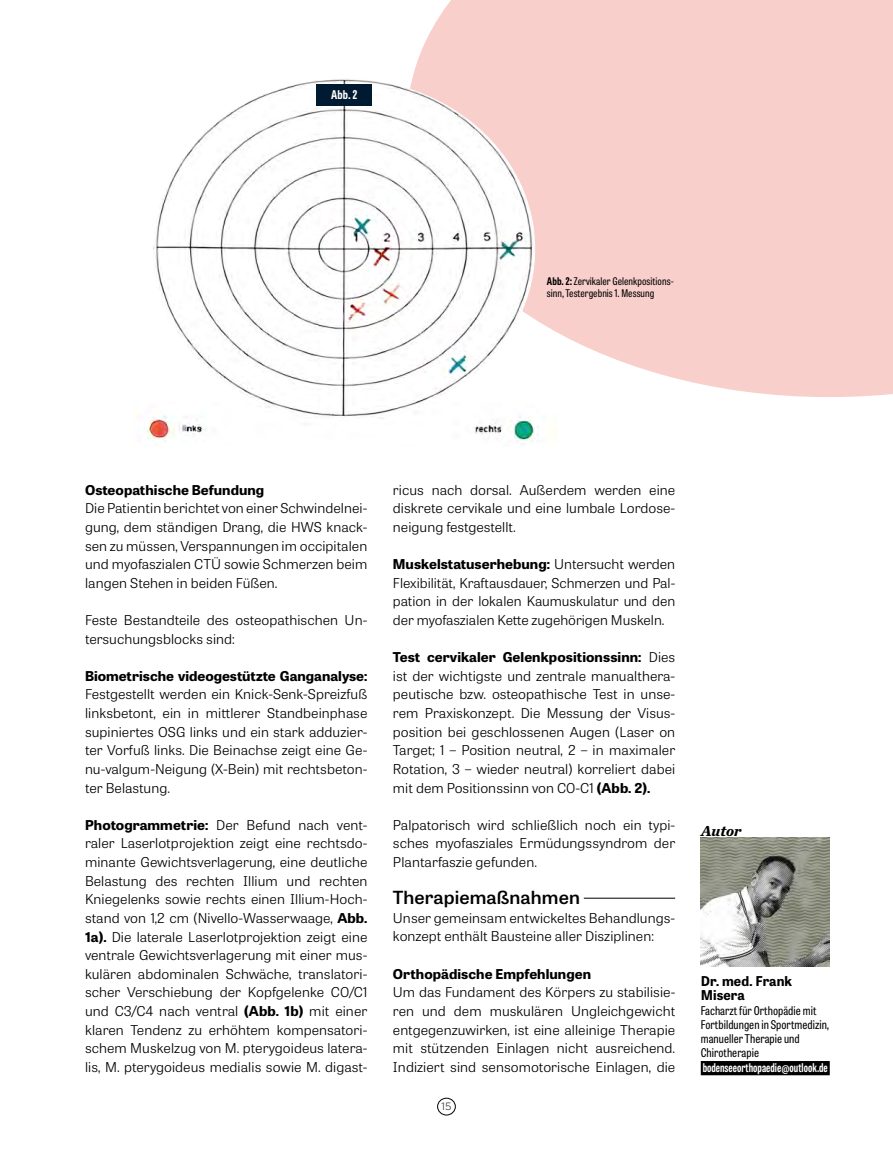
<style>
.page{position:relative;width:893px;height:1149px;background:#fff}
.page>*{position:absolute;margin:0;border:0;box-sizing:border-box;transform-origin:0 0}
.t1{font:600 18px "Tablet Gothic Wide";letter-spacing:.005em;color:#000}
.t2{font:italic 700 15px "Chronicle Text G1";color:#000}
.t3{font:300 13.5px/18.6px "Tablet Gothic Wide";letter-spacing:.005em;color:#000;text-align:justify}
.t4{font:700 13.5px "Tablet Gothic Wide";color:#000}
.t5{font:700 13.5px/14.2px "Tablet Gothic";letter-spacing:.005em;color:#000}
.t6{font:12px/14.2px "Tablet Gothic Condensed";letter-spacing:.005em;color:#000}
.t7{font:700 12px "Tablet Gothic Compressed";letter-spacing:.005em;color:#fff}
.t8{font:700 12px "Tablet Gothic Condensed";color:#fff}
.t9{font:10.5px/12px "Tablet Gothic Condensed";letter-spacing:.005em;color:#000}
.t10{font:300 10.5px "Gotham";color:#000}
.s1{font-weight:700}
</style>
<div class="page">
<div style="left:437px;top:1097px;width:19px;height:17px;border:1px solid #000;border-radius:50%"></div>
<div style="left:412px;top:0;width:481px;height:397px;background:#f9cfcb"></div>
<hr style="left:584px;top:897px;width:91px;height:1px;background:#000">
<div style="left:701px;top:1060px;width:129px;height:14px;background:#000"></div>
<img style="left:701px;top:837px;width:128px;height:129px">
<img style="left:134px;top:410px;width:404px;height:36px">
<img style="left:152px;top:78px;width:383px;height:342px">
<div style="left:317px;top:84px;width:55px;height:22px;background:#001a31"></div>
<p class="t8" style="left:331px;top:87px;width:28px">Abb. 2</p>
<p class="t9" style="left:547px;top:275px;width:128px"><span class="s1">Abb. 2:</span> Zervikaler Gelenkpositions&shy;sinn, Testergebnis 1. Messung</p>
<p class="t4" style="left:85px;top:479px;width:181px">Osteopathische Befundung</p>
<p class="t3" style="left:85px;top:498px;width:284px">Die Patientin berichtet von einer Schwindelnei&shy;gung, dem ständigen Drang, die HWS knack&shy;sen zu müssen, Verspannungen im occipitalen und myofaszialen CTÜ sowie Schmerzen beim langen Stehen in beiden Füßen.</p>
<p class="t3" style="left:85px;top:610px;width:284px">Feste Bestandteile des osteopathischen Un&shy;tersuchungsblocks sind:</p>
<p class="t4" style="left:85px;top:665px;width:284px">Biometrische videogestützte Ganganalyse:</p>
<p class="t3" style="left:85px;top:684px;width:284px">Festgestellt werden ein Knick-Senk-Spreizfuß linksbetont, ein in mittlerer Standbeinphase supiniertes OSG links und ein stark adduzier&shy;ter Vorfuß links. Die Beinachse zeigt eine Ge&shy;nu-valgum-Neigung (X-Bein) mit rechtsbeton&shy;ter Belastung.</p>
<p class="t3" style="left:85px;top:814px;width:284px"><span class="s1">Photogrammetrie:</span> Der Befund nach vent&shy;raler Laserlotprojektion zeigt eine rechtsdo&shy;minante Gewichtsverlagerung, eine deutliche Belastung des rechten Illium und rechten Kniegelenks sowie rechts einen Illium-Hoch&shy;stand von 1,2 cm (Nivello-Wasserwaage, <span class="s1">Abb.<br>1a).</span> Die laterale Laserlotprojektion zeigt eine ventrale Gewichtsverlagerung mit einer mus&shy;kulären abdominalen Schwäche, translatori&shy;scher Verschiebung der Kopfgelenke C0/C1 und C3/C4 nach ventral <span class="s1">(Abb. 1b)</span> mit einer klaren Tendenz zu erhöhtem kompensatori&shy;schem Muskelzug von M. pterygoideus latera&shy;lis, M. pterygoideus medialis sowie M. digast-</p>
<p class="t3" style="left:393px;top:480px;width:284px">ricus nach dorsal. Außerdem werden eine diskrete cervikale und eine lumbale Lordose&shy;neigung festgestellt.</p>
<p class="t3" style="left:393px;top:554px;width:284px"><span class="s1">Muskelstatuserhebung:</span> Untersucht werden Flexibilität, Kraftausdauer, Schmerzen und Pal&shy;pation in der lokalen Kaumuskulatur und den der myofaszialen Kette zugehörigen Muskeln.</p>
<p class="t3" style="left:393px;top:647px;width:284px"><span class="s1">Test cervikaler Gelenkpositionssinn:</span> Dies ist der wichtigste und zentrale manualthera&shy;peutische bzw. osteopathische Test in unse&shy;rem Praxiskonzept. Die Messung der Visus&shy;position bei geschlossenen Augen (Laser on Target; 1 – Position neutral, 2 – in maximaler Rotation, 3 – wieder neutral) korreliert dabei mit dem Positionssinn von C0-C1 <span class="s1">(Abb. 2).</span></p>
<p class="t3" style="left:393px;top:814px;width:284px">Palpatorisch wird schließlich noch ein typi&shy;sches myofasziales Ermüdungssyndrom der Plantarfaszie gefunden.</p>
<h1 class="t1" style="left:393px;top:884px;width:189px">Therapiemaßnahmen</h1>
<p class="t3" style="left:393px;top:907px;width:284px">Unser gemeinsam entwickeltes Behandlungs&shy;konzept enthält Bausteine aller Disziplinen:</p>
<p class="t4" style="left:393px;top:963px;width:200px">Orthopädische Empfehlungen</p>
<p class="t3" style="left:393px;top:982px;width:284px">Um das Fundament des Körpers zu stabilisie&shy;ren und dem muskulären Ungleichgewicht entgegenzuwirken, ist eine alleinige Therapie mit stützenden Einlagen nicht ausreichend.<br>Indiziert sind sensomotorische Einlagen, die</p>
<p class="t10" style="left:441px;top:1099px;width:11px">15</p>
<p class="t2" style="left:701px;top:818px;width:42px">Autor</p>
<p class="t5" style="left:701px;top:973px;width:93px">Dr. med. Frank<br>Misera</p>
<p class="t6" style="left:701px;top:1002px;width:130px">Facharzt für Orthopädie mit<br>Fortbildungen in Sportmedizin, manueller Therapie und<br>Chirotherapie</p>
<p class="t7" style="left:703px;top:1058px;width:127px">bodenseeorthopaedie@outlook.de</p>
</div>
